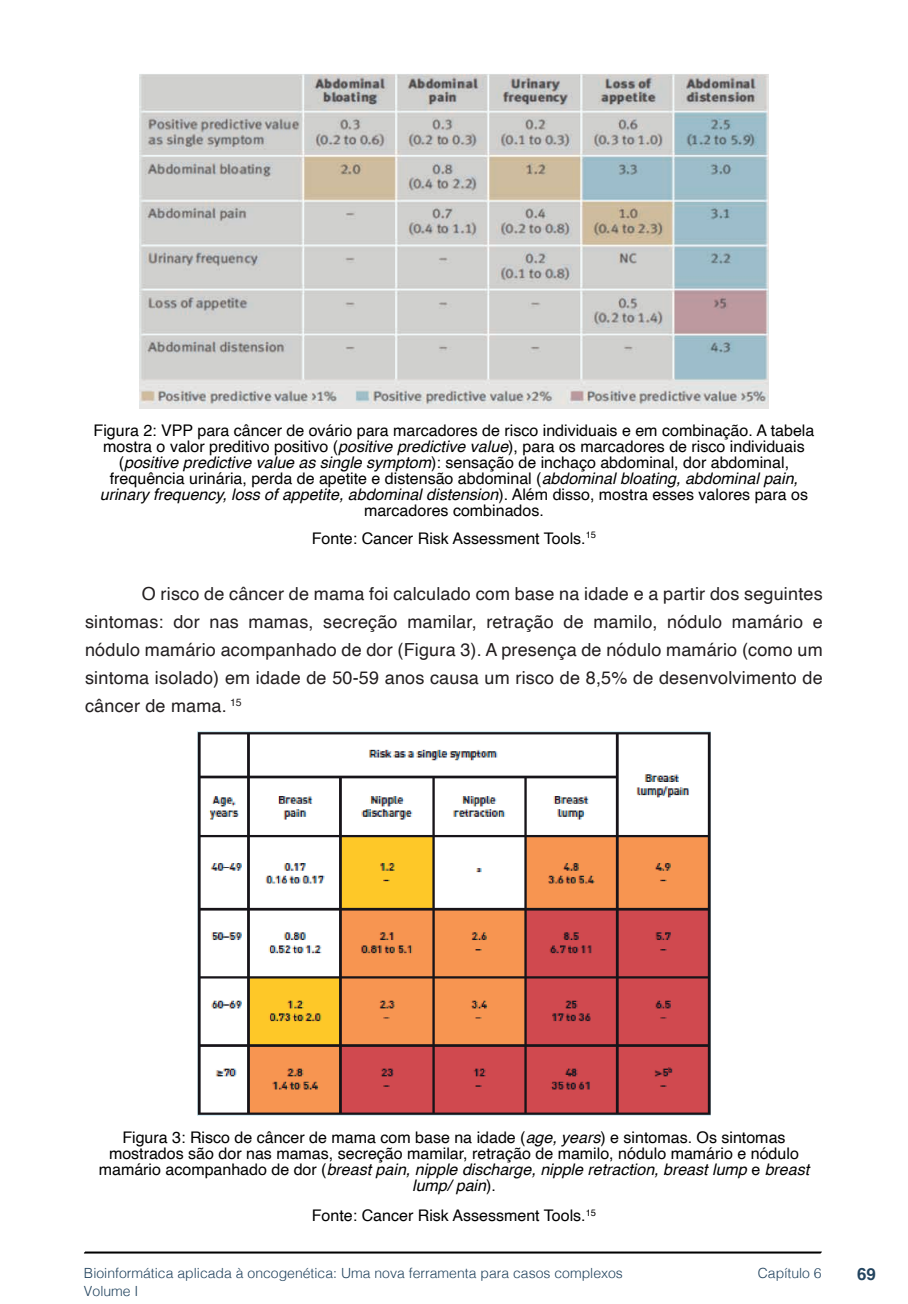
<style>
.page{position:relative;width:908px;height:1304px;background:#fff}
.page>*{position:absolute;margin:0;border:0;box-sizing:border-box;transform-origin:0 0}
.t1{font:18px/28px "Helvetica";letter-spacing:.01em;color:#231f20;text-align:justify}
.t2{font:700 16.8px "Helvetica";color:#23445f}
.t3{font:16px/16px "Helvetica";color:#000;text-align:center}
.t4{font:300 14px/18px "Helvetica";color:#23445f}
.s1{font-style:italic}
</style>
<div class="page">
<svg style="left:84px;top:1251px;width:737px;height:3px;background:#515151"></svg>
<img style="left:140px;top:74px;width:627px;height:335px">
<img style="left:198px;top:732px;width:511px;height:383px">
<p class="t3" style="left:93px;top:423px;width:722px">Figura 2: VPP para câncer de ovário para marcadores de risco individuais e em combinação. A tabela mostra o valor preditivo positivo (<span class="s1">positive predictive value</span>), para os marcadores de risco individuais (<span class="s1">positive predictive value as single symptom</span>): sensação de inchaço abdominal, dor abdominal, frequência urinária, perda de apetite e distensão abdominal (<span class="s1">abdominal bloating, abdominal pain, urinary frequency, loss of appetite, abdominal distension</span>). Além disso, mostra esses valores para os marcadores combinados.</p>
<p class="t3" style="left:312px;top:530px;width:286px">Fonte: Cancer Risk Assessment Tools.<sup>15</sup></p>
<p class="t1" style="left:85px;top:580px;width:738px;text-indent:57px">O risco de câncer de mama foi calculado com base na idade e a partir dos seguintes sintomas: dor nas mamas, secreção mamilar, retração de mamilo, nódulo mamário e nódulo mamário acompanhado de dor (Figura 3). A presença de nódulo mamário (como um sintoma isolado) em idade de 50-59 anos causa um risco de 8,5% de desenvolvimento de câncer de mama. <sup>15</sup></p>
<p class="t3" style="left:99px;top:1130px;width:711px">Figura 3: Risco de câncer de mama com base na idade (<span class="s1">age, years</span>) e sintomas. Os sintomas mostrados são dor nas mamas, secreção mamilar, retração de mamilo, nódulo mamário e nódulo mamário acompanhado de dor (<span class="s1">breast pain, nipple discharge, nipple retraction, breast lump</span> e <span class="s1">breast lump/ pain</span>).</p>
<p class="t3" style="left:312px;top:1208px;width:285px">Fonte: Cancer Risk Assessment Tools.<sup>15</sup></p>
<p class="t4" style="left:84px;top:1263px;width:540px">Bioinformática aplicada à oncogenética: Uma nova ferramenta para casos complexos<br>Volume I</p>
<p class="t4" style="left:757px;top:1263px;width:65px">Capítulo 6</p>
<p class="t2" style="left:856px;top:1264px;width:20px">69</p>
</div>
